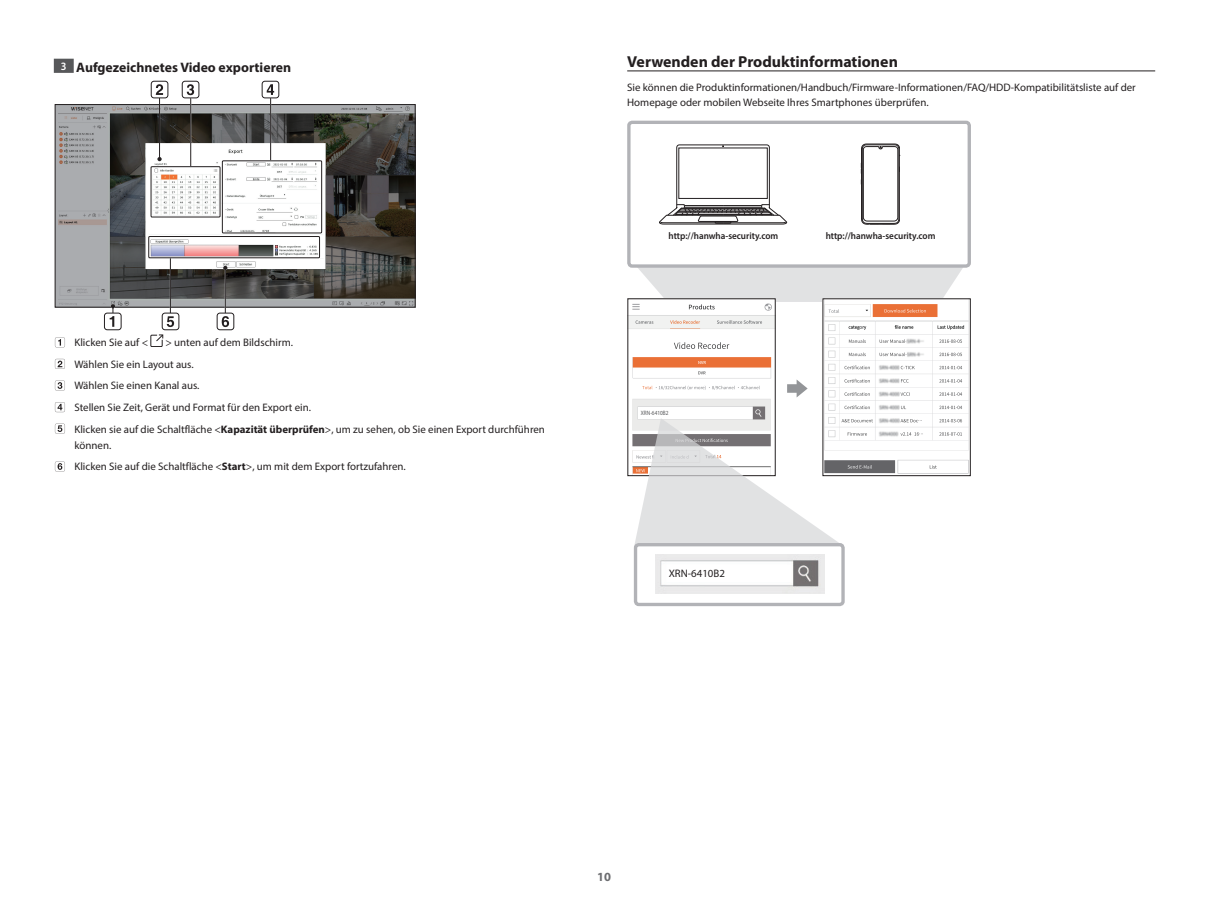
<style>
.page{position:relative;width:1219px;height:911px;background:#fff}
.page>*{position:absolute;margin:0;border:0;box-sizing:border-box;transform-origin:0 0}
.t1{font:700 15.88px "Myriad Pro";color:#231f20}
.t2{font:700 13.75px "Myriad Pro";color:#231f20}
.t3{font:700 12.5px "Myriad Pro";color:#6c6d70}
.t4{font:10.88px/21.6px "Myriad Pro";color:#231f20}
.t5{font:600 9.62px "Myriad Pro";color:#231f20;scale:.95 1}
.t6{font:6.25px "Myriad Pro";color:#57585a;scale:.85 1}
.s1{font-weight:700}
</style>
<div class="page">
<div style="left:54px;top:59px;width:20px;height:14px;background:#57585a"></div>
<div style="left:182px;top:81px;width:17px;height:17px;border:1px solid #231f20;border-radius:3px"></div>
<svg style="left:187px;top:84px;width:7px;height:11px"></svg>
<div style="left:262px;top:81px;width:17px;height:17px;border:1px solid #231f20;border-radius:3px"></div>
<svg style="left:267px;top:84px;width:7px;height:11px"></svg>
<img style="left:57px;top:106px;width:356px;height:199px">
<div style="left:55px;top:104px;width:360px;height:203px;border:1px solid #231f20"></div>
<div style="left:151px;top:81px;width:17px;height:17px;border:1px solid #231f20;border-radius:3px"></div>
<svg style="left:156px;top:84px;width:7px;height:11px"></svg>
<hr style="left:170px;top:258px;width:1px;height:55px;background:#231f20">
<div style="left:104px;top:313px;width:17px;height:17px;border:1px solid #231f20;border-radius:3px"></div>
<svg style="left:110px;top:304px;width:5px;height:23px"></svg>
<hr style="left:159px;top:98px;width:1px;height:61px;background:#231f20">
<svg style="left:157px;top:157px;width:5px;height:4px"></svg>
<hr style="left:190px;top:98px;width:1px;height:69px;background:#231f20">
<hr style="left:270px;top:98px;width:1px;height:62px;background:#231f20">
<div style="left:151px;top:166px;width:69px;height:51px;border:1px solid #231f20"></div>
<div style="left:222px;top:160px;width:100px;height:73px;border:1px solid #231f20"></div>
<div style="left:148px;top:236px;width:172px;height:22px;border:1px solid #231f20"></div>
<div style="left:162px;top:313px;width:17px;height:17px;border:1px solid #231f20;border-radius:3px"></div>
<svg style="left:167px;top:316px;width:7px;height:11px"></svg>
<hr style="left:225px;top:268px;width:1px;height:45px;background:#231f20">
<svg style="left:223px;top:266px;width:4px;height:4px"></svg>
<div style="left:217px;top:313px;width:17px;height:17px;border:1px solid #231f20;border-radius:3px"></div>
<svg style="left:222px;top:316px;width:7px;height:11px"></svg>
<svg style="left:55px;top:337px;width:10px;height:10px"></svg>
<svg style="left:150px;top:334px;width:13px;height:13px"></svg>
<svg style="left:55px;top:359px;width:10px;height:10px"></svg>
<svg style="left:55px;top:380px;width:10px;height:10px"></svg>
<svg style="left:55px;top:402px;width:10px;height:10px"></svg>
<svg style="left:55px;top:423px;width:10px;height:11px"></svg>
<svg style="left:55px;top:461px;width:10px;height:10px"></svg>
<hr style="left:627px;top:71px;width:528px;height:1px;background:#231f20">
<svg style="left:638px;top:268px;width:325px;height:34px;background:#e0e1e2"></svg>
<div style="left:627px;top:121px;width:344px;height:147px;border:3px solid #b2b3b7;border-radius:3px"></div>
<svg style="left:659px;top:145px;width:128px;height:79px"></svg>
<div style="left:679px;top:148px;width:88px;height:51px;border:1px solid #231f20"></div>
<svg style="left:861px;top:144px;width:40px;height:80px"></svg>
<img style="left:825px;top:300px;width:143px;height:174px">
<img style="left:630px;top:300px;width:143px;height:174px">
<div style="left:628px;top:298px;width:147px;height:178px;border:1px solid #231f20"></div>
<div style="left:641px;top:410px;width:46px;height:7px;background:#fff"></div>
<svg style="left:634px;top:418px;width:208px;height:127px"></svg>
<div style="left:634px;top:543px;width:211px;height:63px;border:3px solid #b2b3b7;border-radius:3px"></div>
<img style="left:655px;top:554px;width:169px;height:40px">
<svg style="left:787px;top:379px;width:21px;height:18px"></svg>
<p class="t2" style="left:61px;top:58px;width:232px"><sup>3</sup> Aufgezeichnetes Video exportieren</p>
<p class="t4" style="left:74px;top:331px;width:472px;text-indent:91px">&gt; unten auf dem Bildschirm.<br>Wählen Sie ein Layout aus.<br>Wählen Sie einen Kanal aus.<br>Stellen Sie Zeit, Gerät und Format für den Export ein.<br>Klicken sie auf die Schaltfläche &lt;<span class="s1">Kapazität überprüfen</span>&gt;, um zu sehen, ob Sie einen Export durchführen</p>
<p class="t4" style="left:74px;top:434px;width:333px">können.<br>Klicken Sie auf die Schaltfläche &lt;<span class="s1">Start</span>&gt;, um mit dem Export fortzufahren.</p>
<p class="t4" style="left:74px;top:331px;width:75px">Klicken Sie auf &lt;</p>
<h1 class="t1" style="left:627px;top:51px;width:272px">Verwenden der Produktinformationen</h1>
<p class="t4" style="left:627px;top:80px;width:510px;line-height:15px">Sie können die Produktinformationen/Handbuch/Firmware-Informationen/FAQ/HDD-Kompatibilitätsliste auf der<br>Homepage oder mobilen Webseite Ihres Smartphones überprüfen.</p>
<p class="t5" style="left:668px;top:229px;width:117px">http://hanwha-security.com</p>
<p class="t5" style="left:826px;top:230px;width:117px">http://hanwha-security.com</p>
<p class="t6" style="left:641px;top:409px;width:34px">XRN-6410B2</p>
<p class="t4" style="left:669px;top:562px;width:58px">XRN-6410B2</p>
<p class="t3" style="left:597px;top:869px;width:15px">10</p>
</div>
